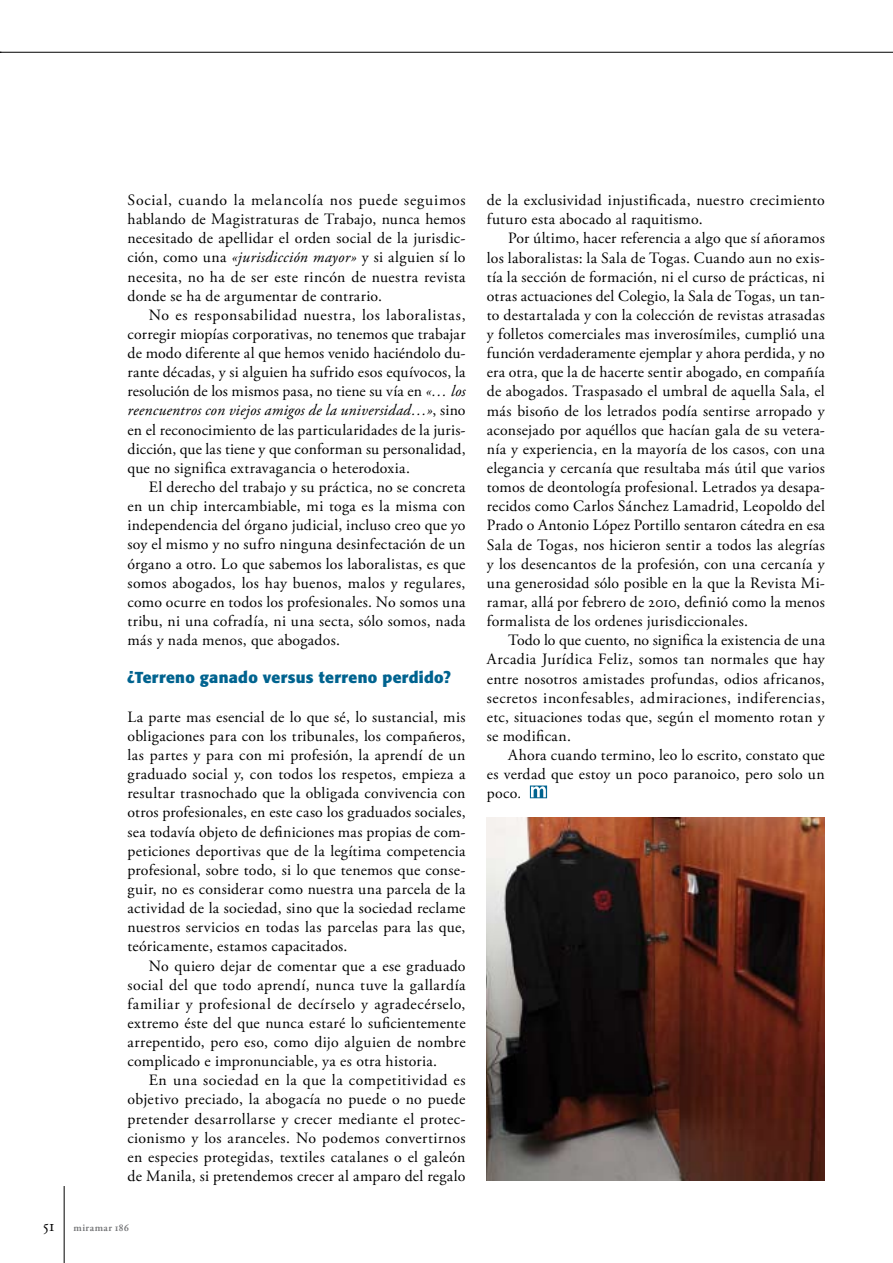
<style>
.page{position:relative;width:893px;height:1263px;background:#fff}
.page>*{position:absolute;margin:0;border:0;box-sizing:border-box;transform-origin:0 0}
.t1{font:15.75px/19.2px "Adobe Garamond Pro";letter-spacing:.02em;color:#000;text-align:justify}
.t2{font:700 15.75px "Formata";letter-spacing:.02em;color:#00638f}
.t3{font:600 10.5px "Adobe Garamond Pro";letter-spacing:.04em;color:#727375}
.s1{font-style:italic}
.s2{font-weight:400;font-size:16.5px;color:#000}
</style>
<div class="page">
<hr style="left:0;top:52px;width:893px;height:1px;background:#000">
<hr style="left:64px;top:1186px;width:1px;height:77px;background:#000">
<svg style="left:530px;top:785px;width:17px;height:13px"></svg>
<svg style="left:531px;top:786px;width:15px;height:11px"></svg>
<img style="left:487px;top:817px;width:338px;height:364px">
<p class="t1" style="left:128px;top:191px;width:340px">Social, cuando la melancolía nos puede seguimos hablando de Magistraturas de Trabajo, nunca hemos necesitado de apellidar el orden social de la jurisdic&shy;ción, como una <span class="s1">«jurisdicción mayor»</span> y si alguien sí lo necesita, no ha de ser este rincón de nuestra revista donde se ha de argumentar de contrario.</p>
<p class="t1" style="left:128px;top:306px;width:340px;text-indent:21px">No es responsabilidad nuestra, los laboralistas, corregir miopías corporativas, no tenemos que trabajar de modo diferente al que hemos venido haciéndolo du&shy;rante décadas, y si alguien ha sufrido esos equívocos, la resolución de los mismos pasa, no tiene su vía en <span class="s1">«… los reencuentros con viejos amigos de la universidad…»</span>, sino en el reconocimiento de las particularidades de la juris&shy;dicción, que las tiene y que conforman su personalidad, que no significa extravagancia o heterodoxia.</p>
<p class="t1" style="left:128px;top:478px;width:340px;text-indent:21px">El derecho del trabajo y su práctica, no se concreta en un chip intercambiable, mi toga es la misma con independencia del órgano judicial, incluso creo que yo soy el mismo y no sufro ninguna desinfectación de un órgano a otro. Lo que sabemos los laboralistas, es que somos abogados, los hay buenos, malos y regulares, como ocurre en todos los profesionales. No somos una tribu, ni una cofradía, ni una secta, sólo somos, nada más y nada menos, que abogados.</p>
<p class="t2" style="left:128px;top:668px;width:325px">¿Terreno ganado versus terreno perdido?</p>
<p class="t1" style="left:128px;top:708px;width:340px">La parte mas esencial de lo que sé, lo sustancial, mis obligaciones para con los tribunales, los compañeros, las partes y para con mi profesión, la aprendí de un graduado social y, con todos los respetos, empieza a resultar trasnochado que la obligada convivencia con otros profesionales, en este caso los graduados sociales, sea todavía objeto de definiciones mas propias de com&shy;peticiones deportivas que de la legítima competencia profesional, sobre todo, si lo que tenemos que conse&shy;guir, no es considerar como nuestra una parcela de la actividad de la sociedad, sino que la sociedad reclame nuestros servicios en todas las parcelas para las que, teóricamente, estamos capacitados.</p>
<p class="t1" style="left:128px;top:956px;width:340px;text-indent:21px">No quiero dejar de comentar que a ese graduado social del que todo aprendí, nunca tuve la gallardía familiar y profesional de decírselo y agradecérselo, extremo éste del que nunca estaré lo suficientemente arrepentido, pero eso, como dijo alguien de nombre complicado e impronunciable, ya es otra historia.</p>
<p class="t1" style="left:128px;top:1071px;width:340px;text-indent:21px">En una sociedad en la que la competitividad es objetivo preciado, la abogacía no puede o no puede pretender desarrollarse y crecer mediante el protec&shy;cionismo y los aranceles. No podemos convertirnos en especies protegidas, textiles catalanes o el galeón de Manila, si pretendemos crecer al amparo del regalo</p>
<p class="t3" style="left:43px;top:1222px;width:88px"><span class="s2">51</span> miramar 186</p>
<p class="t1" style="left:487px;top:191px;width:339px">de la exclusividad injustificada, nuestro crecimiento futuro esta abocado al raquitismo.</p>
<p class="t1" style="left:487px;top:229px;width:340px;text-indent:21px">Por último, hacer referencia a algo que sí añoramos los laboralistas: la Sala de Togas. Cuando aun no exis&shy;tía la sección de formación, ni el curso de prácticas, ni otras actuaciones del Colegio, la Sala de Togas, un tan&shy;to destartalada y con la colección de revistas atrasadas y folletos comerciales mas inverosímiles, cumplió una función verdaderamente ejemplar y ahora perdida, y no era otra, que la de hacerte sentir abogado, en compañía de abogados. Traspasado el umbral de aquella Sala, el más bisoño de los letrados podía sentirse arropado y aconsejado por aquéllos que hacían gala de su vetera&shy;nía y experiencia, en la mayoría de los casos, con una elegancia y cercanía que resultaba más útil que varios tomos de deontología profesional. Letrados ya desapa&shy;recidos como Carlos Sánchez Lamadrid, Leopoldo del Prado o Antonio López Portillo sentaron cátedra en esa Sala de Togas, nos hicieron sentir a todos las alegrías y los desencantos de la profesión, con una cercanía y una generosidad sólo posible en la que la Revista Mi&shy;ramar, allá por febrero de 2010, definió como la menos formalista de los ordenes jurisdiccionales.</p>
<p class="t1" style="left:487px;top:631px;width:340px;text-indent:21px">Todo lo que cuento, no significa la existencia de una Arcadia Jurídica Feliz, somos tan normales que hay entre nosotros amistades profundas, odios africanos, secretos inconfesables, admiraciones, indiferencias, etc, situaciones todas que, según el momento rotan y se modifican.</p>
<p class="t1" style="left:487px;top:746px;width:339px;text-indent:21px">Ahora cuando termino, leo lo escrito, constato que es verdad que estoy un poco paranoico, pero solo un poco<span class="s1">.</span></p>
</div>
